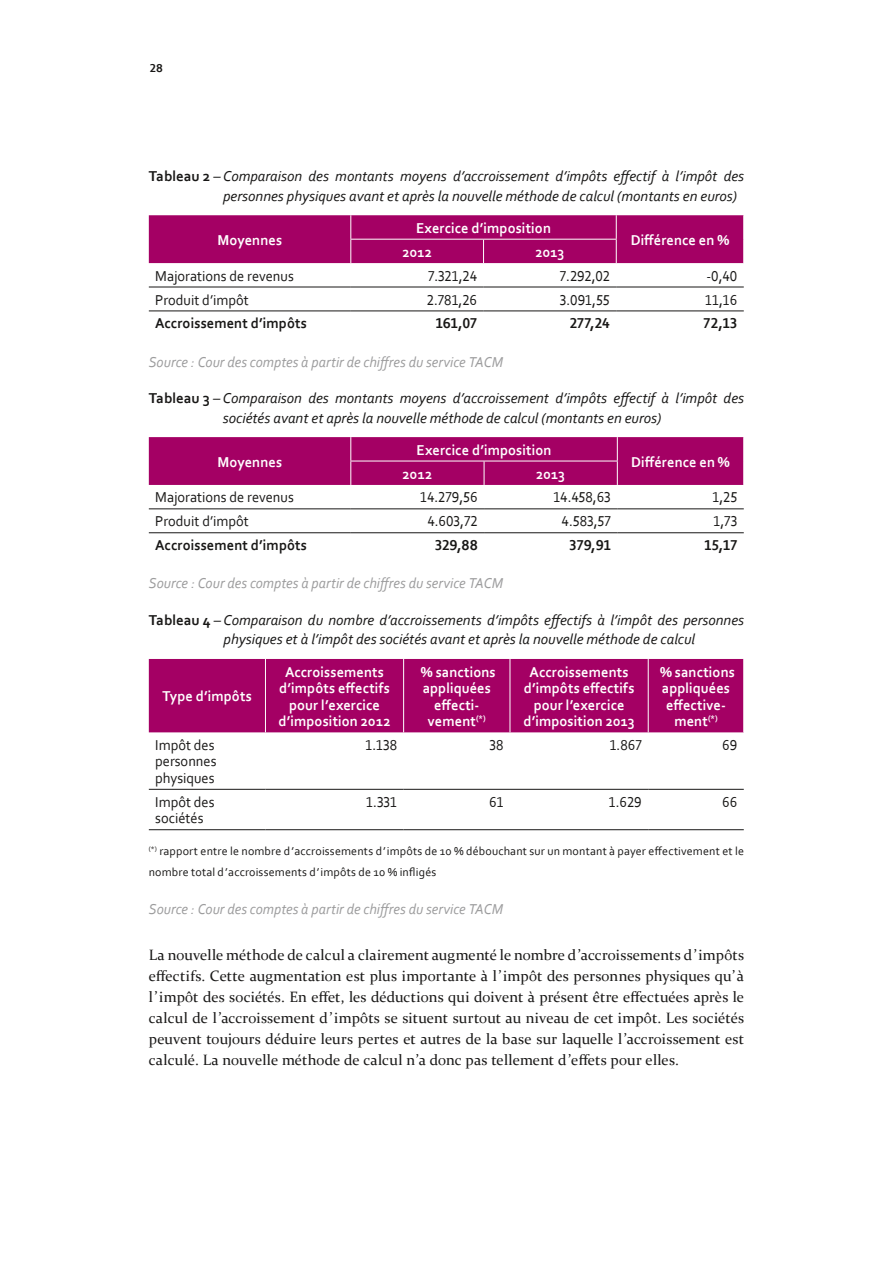
<style>
.page{position:relative;width:893px;height:1263px;background:#fff}
.page>*{position:absolute;margin:0;border:0;box-sizing:border-box;transform-origin:0 0}
.t1{font:15px/21px "Constantia";letter-spacing:.01em;color:#181716;text-align:justify}
.t2{font:italic 15px/19.5px "Corbel";color:#181716}
.t3{font:700 15px/16.5px "Corbel";letter-spacing:.01em;color:#fff;text-align:center;scale:.96 1}
.t4{font:15px/16.5px "Corbel";color:#181716;scale:.96 1}
.t5{font:italic 15px "Corbel";color:#9c9c9d;scale:.96 1}
.t6{font:700 15px "Corbel";letter-spacing:.01em;color:#181716;scale:.96 1}
.t7{font:12px/21px "Corbel";letter-spacing:.015em;color:#181716}
.t8{font:700 12px "Corbel";color:#181716}
.s1{font-weight:700;font-style:normal}
</style>
<div class="page">
<hr style="left:149px;top:287px;width:202px;height:1px;background:#181716">
<hr style="left:351px;top:287px;width:133px;height:1px;background:#181716">
<hr style="left:484px;top:287px;width:132px;height:1px;background:#181716">
<hr style="left:616px;top:287px;width:128px;height:1px;background:#181716">
<hr style="left:149px;top:311px;width:202px;height:1px;background:#181716">
<hr style="left:351px;top:311px;width:133px;height:1px;background:#181716">
<hr style="left:484px;top:311px;width:132px;height:1px;background:#181716">
<hr style="left:616px;top:311px;width:128px;height:1px;background:#181716">
<div style="left:149px;top:215px;width:595px;height:48px;background:#a40064"></div>
<hr style="left:350px;top:239px;width:134px;height:1px;background:#fff">
<hr style="left:484px;top:239px;width:133px;height:1px;background:#fff">
<hr style="left:149px;top:508px;width:202px;height:1px;background:#181716">
<hr style="left:351px;top:508px;width:133px;height:1px;background:#181716">
<hr style="left:484px;top:508px;width:133px;height:1px;background:#181716">
<hr style="left:617px;top:508px;width:127px;height:1px;background:#181716">
<hr style="left:149px;top:532px;width:202px;height:1px;background:#181716">
<hr style="left:351px;top:532px;width:133px;height:1px;background:#181716">
<hr style="left:484px;top:532px;width:133px;height:1px;background:#181716">
<hr style="left:617px;top:532px;width:127px;height:1px;background:#181716">
<div style="left:149px;top:437px;width:595px;height:48px;background:#a40064"></div>
<hr style="left:350px;top:461px;width:134px;height:1px;background:#fff">
<hr style="left:484px;top:461px;width:134px;height:1px;background:#fff">
<div style="left:149px;top:659px;width:594px;height:73px;background:#a40064"></div>
<hr style="left:265px;top:659px;width:1px;height:73px;background:#fff">
<hr style="left:403px;top:659px;width:1px;height:73px;background:#fff">
<hr style="left:510px;top:659px;width:1px;height:73px;background:#fff">
<hr style="left:648px;top:659px;width:1px;height:73px;background:#fff">
<hr style="left:149px;top:789px;width:116px;height:1px;background:#181716">
<hr style="left:265px;top:789px;width:139px;height:1px;background:#181716">
<hr style="left:404px;top:789px;width:106px;height:1px;background:#181716">
<hr style="left:510px;top:789px;width:138px;height:1px;background:#181716">
<hr style="left:648px;top:789px;width:96px;height:1px;background:#181716">
<hr style="left:149px;top:829px;width:116px;height:1px;background:#181716">
<hr style="left:265px;top:829px;width:139px;height:1px;background:#181716">
<hr style="left:404px;top:829px;width:106px;height:1px;background:#181716">
<hr style="left:510px;top:829px;width:138px;height:1px;background:#181716">
<hr style="left:648px;top:829px;width:96px;height:1px;background:#181716">
<p class="t8" style="left:150px;top:60px;width:14px">28</p>
<p class="t2" style="left:223px;top:166px;width:522px;text-indent:-74px"><span class="s1">Tableau 2</span> – Comparaison des montants moyens d’accroissement d’impôts effectif à l’impôt des personnes physiques avant et après la nouvelle méthode de calcul (montants en euros)</p>
<p class="t3" style="left:218px;top:231px;width:69px">Moyennes</p>
<p class="t3" style="left:416px;top:219px;width:142px">Exercice d’imposition</p>
<p class="t3" style="left:631px;top:231px;width:104px">Différence en %</p>
<p class="t3" style="left:402px;top:243px;width:32px">2012</p>
<p class="t3" style="left:535px;top:243px;width:32px">2013</p>
<p class="t4" style="left:155px;top:267px;width:146px">Majorations de revenus</p>
<p class="t4" style="left:428px;top:267px;width:53px">7.321,24</p>
<p class="t4" style="left:560px;top:267px;width:54px">7.292,02</p>
<p class="t4" style="left:706px;top:267px;width:34px">-0,40</p>
<p class="t4" style="left:155px;top:291px;width:99px">Produit d’impôt</p>
<p class="t4" style="left:427px;top:291px;width:54px">2.781,26</p>
<p class="t4" style="left:560px;top:291px;width:54px">3.091,55</p>
<p class="t4" style="left:705px;top:291px;width:35px">11,16</p>
<p class="t6" style="left:155px;top:314px;width:160px">Accroissement d’impôts</p>
<p class="t6" style="left:436px;top:314px;width:45px">161,07</p>
<p class="t6" style="left:570px;top:314px;width:43px">277,24</p>
<p class="t6" style="left:704px;top:314px;width:37px">72,13</p>
<p class="t5" style="left:149px;top:352px;width:371px">Source : Cour des comptes à partir de chiffres du service TACM</p>
<p class="t2" style="left:149px;top:388px;width:597px;text-align:center"><span class="s1">Tableau 3</span> – Comparaison des montants moyens d’accroissement d’impôts effectif à l’impôt des sociétés avant et après la nouvelle méthode de calcul (montants en euros)</p>
<p class="t3" style="left:218px;top:453px;width:69px">Moyennes</p>
<p class="t3" style="left:417px;top:441px;width:142px">Exercice d’imposition</p>
<p class="t3" style="left:631px;top:453px;width:104px">Différence en %</p>
<p class="t3" style="left:403px;top:465px;width:32px">2012</p>
<p class="t3" style="left:536px;top:465px;width:32px">2013</p>
<p class="t4" style="left:155px;top:489px;width:146px">Majorations de revenus</p>
<p class="t4" style="left:420px;top:489px;width:61px">14.279,56</p>
<p class="t4" style="left:553px;top:489px;width:62px">14.458,63</p>
<p class="t4" style="left:713px;top:489px;width:27px">1,25</p>
<p class="t4" style="left:155px;top:513px;width:99px">Produit d’impôt</p>
<p class="t4" style="left:427px;top:513px;width:54px">4.603,72</p>
<p class="t4" style="left:562px;top:513px;width:53px">4.583,57</p>
<p class="t4" style="left:714px;top:513px;width:26px">1,73</p>
<p class="t6" style="left:155px;top:536px;width:160px">Accroissement d’impôts</p>
<p class="t6" style="left:435px;top:536px;width:46px">329,88</p>
<p class="t6" style="left:569px;top:536px;width:45px">379,91</p>
<p class="t6" style="left:704px;top:536px;width:36px">15,17</p>
<p class="t5" style="left:149px;top:574px;width:371px">Source : Cour des comptes à partir de chiffres du service TACM</p>
<p class="t2" style="left:224px;top:610px;width:522px;text-indent:-75px"><span class="s1">Tableau 4</span> – Comparaison du nombre d’accroissements d’impôts effectifs à l’impôt des personnes physiques et à l’impôt des sociétés avant et après la nouvelle méthode de calcul</p>
<p class="t3" style="left:162px;top:688px;width:95px">Type d’impôts</p>
<p class="t3" style="left:278px;top:663px;width:118px">Accroissements d’impôts effectifs pour l’exercice d’imposition 2012</p>
<p class="t3" style="left:421px;top:663px;width:80px">% sanctions appliquées effecti&shy;vement<sup>(*)</sup></p>
<p class="t3" style="left:523px;top:663px;width:118px">Accroissements d’impôts effectifs pour l’exercice d’imposition 2013</p>
<p class="t3" style="left:660px;top:663px;width:80px">% sanctions appliquées effective&shy;ment<sup>(*)</sup></p>
<p class="t4" style="left:155px;top:736px;width:65px">Impôt des personnes physiques</p>
<p class="t4" style="left:365px;top:736px;width:35px">1.138</p>
<p class="t4" style="left:489px;top:736px;width:16px">38</p>
<p class="t4" style="left:610px;top:736px;width:35px">1.867</p>
<p class="t4" style="left:722px;top:736px;width:17px">69</p>
<p class="t4" style="left:155px;top:793px;width:63px">Impôt des sociétés</p>
<p class="t4" style="left:366px;top:793px;width:34px">1.331</p>
<p class="t4" style="left:489px;top:793px;width:17px">61</p>
<p class="t4" style="left:609px;top:793px;width:36px">1.629</p>
<p class="t4" style="left:722px;top:793px;width:17px">66</p>
<p class="t7" style="left:149px;top:840px;width:597px"><sup>(*)</sup> rapport entre le nombre d’accroissements d’impôts de 10 % débouchant sur un montant à payer effectivement et le nombre total d’accroissements d’impôts de 10 % infligés</p>
<p class="t5" style="left:149px;top:900px;width:371px">Source : Cour des comptes à partir de chiffres du service TACM</p>
<p class="t1" style="left:149px;top:944px;width:597px">La nouvelle méthode de calcul a clairement augmenté le nombre d’accroissements d’impôts effectifs. Cette augmentation est plus importante à l’impôt des personnes physiques qu’à l’impôt des sociétés. En effet, les déductions qui doivent à présent être effectuées après le calcul de l’accroissement d’impôts se situent surtout au niveau de cet impôt. Les sociétés peuvent toujours déduire leurs pertes et autres de la base sur laquelle l’accroissement est calculé. La nouvelle méthode de calcul n’a donc pas tellement d’effets pour elles.</p>
</div>
